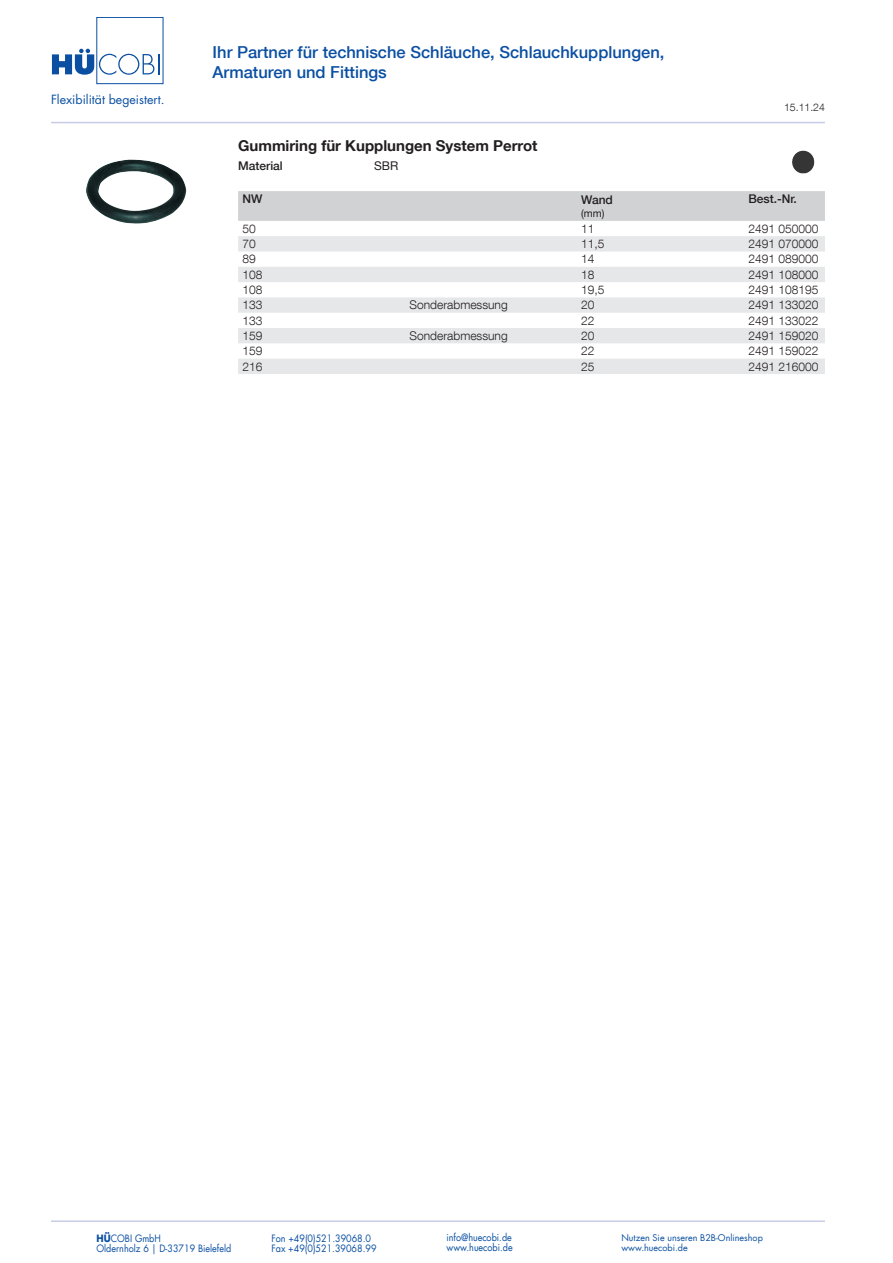
<style>
.page{position:relative;width:893px;height:1263px;background:#fff}
.page>*{position:absolute;margin:0;border:0;box-sizing:border-box;transform-origin:0 0}
.t1{font:500 16.5px/19.8px "Helvetica Neue LT Com";color:#0a4fa2}
.t2{font:700 15px "Helvetica Neue LT Com";color:#231f20}
.t3{font:12.3px "Futura LT";color:#0a4fa2}
.t4{font:300 12px "Helvetica Neue LT Com";color:#231f20}
.t5{font:500 12px "Helvetica Neue LT Com";color:#231f20}
.t6{font:12px "Helvetica Neue LT Com";color:#231f20}
.t7{font:300 10.5px "Helvetica Neue LT Com";color:#231f20}
.t8{font:10.5px "Helvetica Neue LT Com";color:#231f20}
.t9{font:9.9px "Futura LT";color:#0a4fa2;scale:.91 1}
.t10{font:9px "Futura LT";color:#0a4fa2}
.s1{font-weight:700}
</style>
<div class="page">
<hr style="left:51px;top:122px;width:774px;height:1px;background:#c7cbe6">
<hr style="left:51px;top:1220px;width:774px;height:2px;background:#c7cbe6">
<div style="left:96px;top:17px;width:67px;height:67px;border:1px solid #0a4fa2"></div>
<svg style="left:52px;top:49px;width:108px;height:26px"></svg>
<div style="left:238px;top:191px;width:587px;height:30px;background:#d1d2d4"></div>
<svg style="left:238px;top:236px;width:587px;height:138px;fill:#e6e7e9"></svg>
<img style="left:86px;top:159px;width:101px;height:65px">
<img style="left:792px;top:150px;width:23px;height:24px">
<p class="t3" style="left:51px;top:91px;width:115px">Flexibilität begeistert.</p>
<h1 class="t1" style="left:213px;top:42px;width:453px">Ihr Partner für technische Schläuche, Schlauchkupplungen,<br>Armaturen und Fittings</h1>
<p class="t2" style="left:238px;top:136px;width:301px">Gummiring für Kupplungen System Perrot</p>
<p class="t5" style="left:238px;top:158px;width:46px">Material</p>
<p class="t6" style="left:374px;top:158px;width:26px">SBR</p>
<p class="t5" style="left:242px;top:192px;width:21px">NW</p>
<p class="t5" style="left:581px;top:192px;width:33px">Wand</p>
<p class="t8" style="left:581px;top:206px;width:25px">(mm)</p>
<p class="t7" style="left:784px;top:101px;width:42px">15.11.24</p>
<p class="t5" style="left:748px;top:192px;width:50px">Best.-Nr.</p>
<p class="t4" style="left:242px;top:221px;width:15px">50</p>
<p class="t4" style="left:581px;top:221px;width:15px">11</p>
<p class="t4" style="left:748px;top:221px;width:72px">2491 050000</p>
<p class="t4" style="left:242px;top:237px;width:15px">70</p>
<p class="t4" style="left:581px;top:237px;width:25px">11,5</p>
<p class="t4" style="left:748px;top:237px;width:72px">2491 070000</p>
<p class="t4" style="left:242px;top:252px;width:15px">89</p>
<p class="t4" style="left:581px;top:252px;width:15px">14</p>
<p class="t4" style="left:748px;top:252px;width:72px">2491 089000</p>
<p class="t4" style="left:242px;top:267px;width:22px">108</p>
<p class="t4" style="left:581px;top:267px;width:15px">18</p>
<p class="t4" style="left:748px;top:267px;width:72px">2491 108000</p>
<p class="t4" style="left:242px;top:282px;width:22px">108</p>
<p class="t4" style="left:581px;top:282px;width:25px">19,5</p>
<p class="t4" style="left:748px;top:282px;width:72px">2491 108195</p>
<p class="t4" style="left:242px;top:298px;width:22px">133</p>
<p class="t4" style="left:410px;top:298px;width:100px">Sonderabmessung</p>
<p class="t4" style="left:581px;top:298px;width:15px">20</p>
<p class="t4" style="left:748px;top:298px;width:72px">2491 133020</p>
<p class="t4" style="left:242px;top:313px;width:22px">133</p>
<p class="t4" style="left:581px;top:313px;width:15px">22</p>
<p class="t4" style="left:748px;top:313px;width:72px">2491 133022</p>
<p class="t4" style="left:242px;top:328px;width:22px">159</p>
<p class="t4" style="left:410px;top:328px;width:100px">Sonderabmessung</p>
<p class="t4" style="left:581px;top:328px;width:15px">20</p>
<p class="t4" style="left:748px;top:328px;width:72px">2491 159020</p>
<p class="t4" style="left:242px;top:344px;width:22px">159</p>
<p class="t4" style="left:581px;top:344px;width:15px">22</p>
<p class="t4" style="left:748px;top:344px;width:72px">2491 159022</p>
<p class="t4" style="left:242px;top:359px;width:22px">216</p>
<p class="t4" style="left:581px;top:359px;width:15px">25</p>
<p class="t4" style="left:748px;top:359px;width:72px">2491 216000</p>
<p class="t9" style="left:97px;top:1232px;width:72px"><span class="s1">HÜ</span>COBI GmbH</p>
<p class="t9" style="left:271px;top:1232px;width:111px">Fon +49(0)521.39068.0</p>
<p class="t9" style="left:446px;top:1231px;width:73px">info@huecobi.de</p>
<p class="t10" style="left:621px;top:1231px;width:143px">Nutzen Sie unseren B2B-Onlineshop</p>
<p class="t9" style="left:97px;top:1242px;width:150px">Oldernholz 6 | D-33719 Bielefeld</p>
<p class="t9" style="left:271px;top:1242px;width:117px">Fax +49(0)521.39068.99</p>
<p class="t9" style="left:446px;top:1241px;width:74px">www.huecobi.de</p>
<p class="t10" style="left:621px;top:1242px;width:68px">www.huecobi.de</p>
</div>
